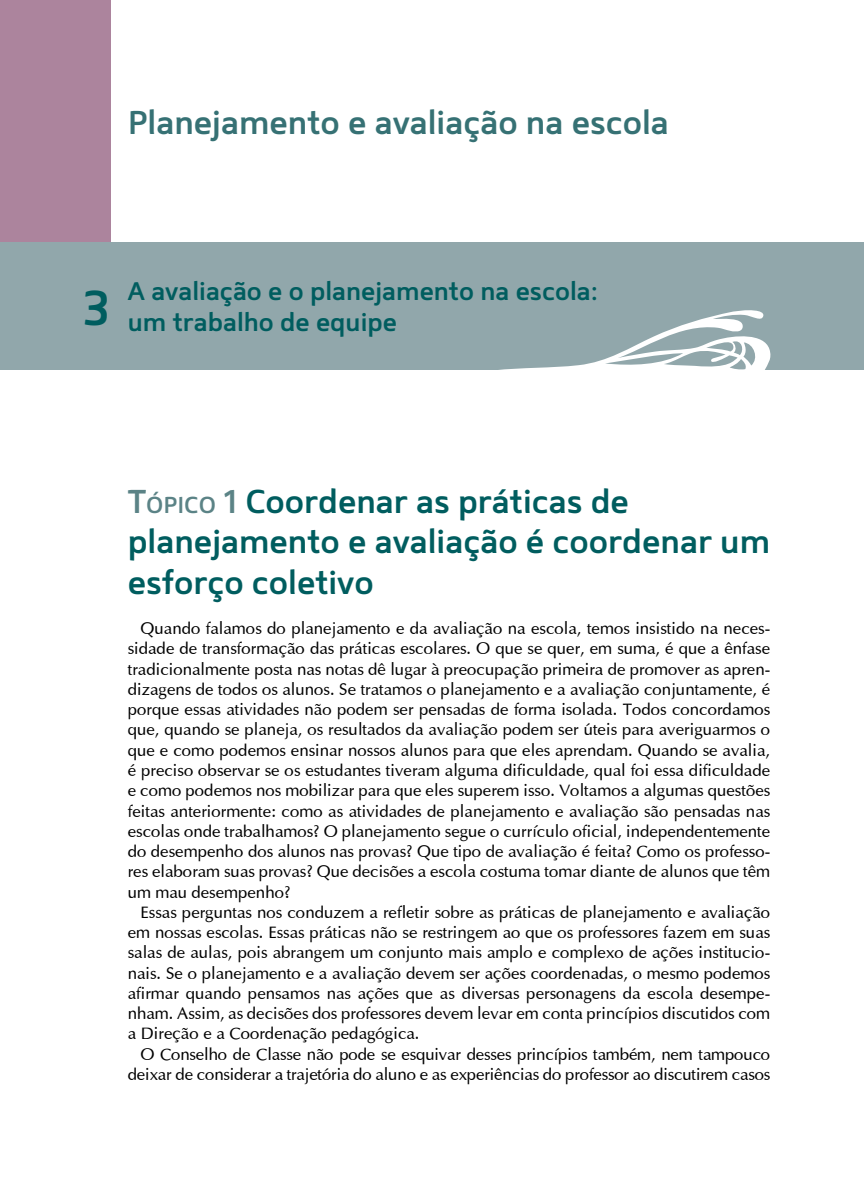
<style>
.page{position:relative;width:864px;height:1187px;background:#fff}
.page>*{position:absolute;margin:0;border:0;box-sizing:border-box;transform-origin:0 0}
.t1{font:600 33px/40.5px "Mentone";color:#005d5f}
.t2{font:600 33px "Mentone";color:#367174}
.t3{font:600 25.5px/30.6px "Mentone";color:#005d5f}
.t4{font:16.8px/20.2px "Optima";letter-spacing:-.01em;color:#000;text-align:justify}
.s1{color:#5b8386}
.s2{font-size:23.1px;color:#5b8386}
</style>
<div class="page">
<div style="left:0;top:0;width:110px;height:291px;background:#ac849d"></div>
<div style="left:0;top:242px;width:863px;height:128px;background:#91a7ab"></div>
<svg style="left:499px;top:310px;width:272px;height:60px"></svg>
<h1 class="t2" style="left:128px;top:102px;width:542px">Planejamento e avaliação na escola</h1>
<h2 class="t3" style="left:83px;top:276px;width:516px;text-indent:45px">A avaliação e o planejamento na escola:<br><sup>3</sup> um trabalho de equipe</h2>
<h1 class="t1" style="left:128px;top:480px;width:643px"><span class="s1">T</span><span class="s2">ópico</span> <span class="s1">1</span> Coordenar as práticas de planejamento e avaliação é coordenar um esforço coletivo</h1>
<p class="t4" style="left:128px;top:618px;width:643px;text-indent:13px">Quando falamos do planejamento e da avaliação na escola, temos insistido na neces&shy;sidade de transformação das práticas escolares. O que se quer, em suma, é que a ênfase tradicionalmente posta nas notas dê lugar à preocupação primeira de promover as apren&shy;dizagens de todos os alunos. Se tratamos o planejamento e a avaliação conjuntamente, é porque essas atividades não podem ser pensadas de forma isolada. Todos concordamos que, quando se planeja, os resultados da avaliação podem ser úteis para averiguarmos o que e como podemos ensinar nossos alunos para que eles aprendam. Quando se avalia, é preciso observar se os estudantes tiveram alguma dificuldade, qual foi essa dificuldade e como podemos nos mobilizar para que eles superem isso. Voltamos a algumas questões feitas anteriormente: como as atividades de planejamento e avaliação são pensadas nas escolas onde trabalhamos? O planejamento segue o currículo oficial, independentemente do desempenho dos alunos nas provas? Que tipo de avaliação é feita? Como os professo&shy;res elaboram suas provas? Que decisões a escola costuma tomar diante de alunos que têm um mau desempenho?</p>
<p class="t4" style="left:128px;top:901px;width:643px;text-indent:13px">Essas perguntas nos conduzem a refletir sobre as práticas de planejamento e avaliação em nossas escolas. Essas práticas não se restringem ao que os professores fazem em suas salas de aulas, pois abrangem um conjunto mais amplo e complexo de ações institucio&shy;nais. Se o planejamento e a avaliação devem ser ações coordenadas, o mesmo podemos afirmar quando pensamos nas ações que as diversas personagens da escola desempe&shy;nham. Assim, as decisões dos professores devem levar em conta princípios discutidos com a Direção e a Coordenação pedagógica.</p>
<p class="t4" style="left:128px;top:1043px;width:643px;text-align:right">O Conselho de Classe não pode se esquivar desses princípios também, nem tampouco deixar de considerar a trajetória do aluno e as experiências do professor ao discutirem casos</p>
</div>
